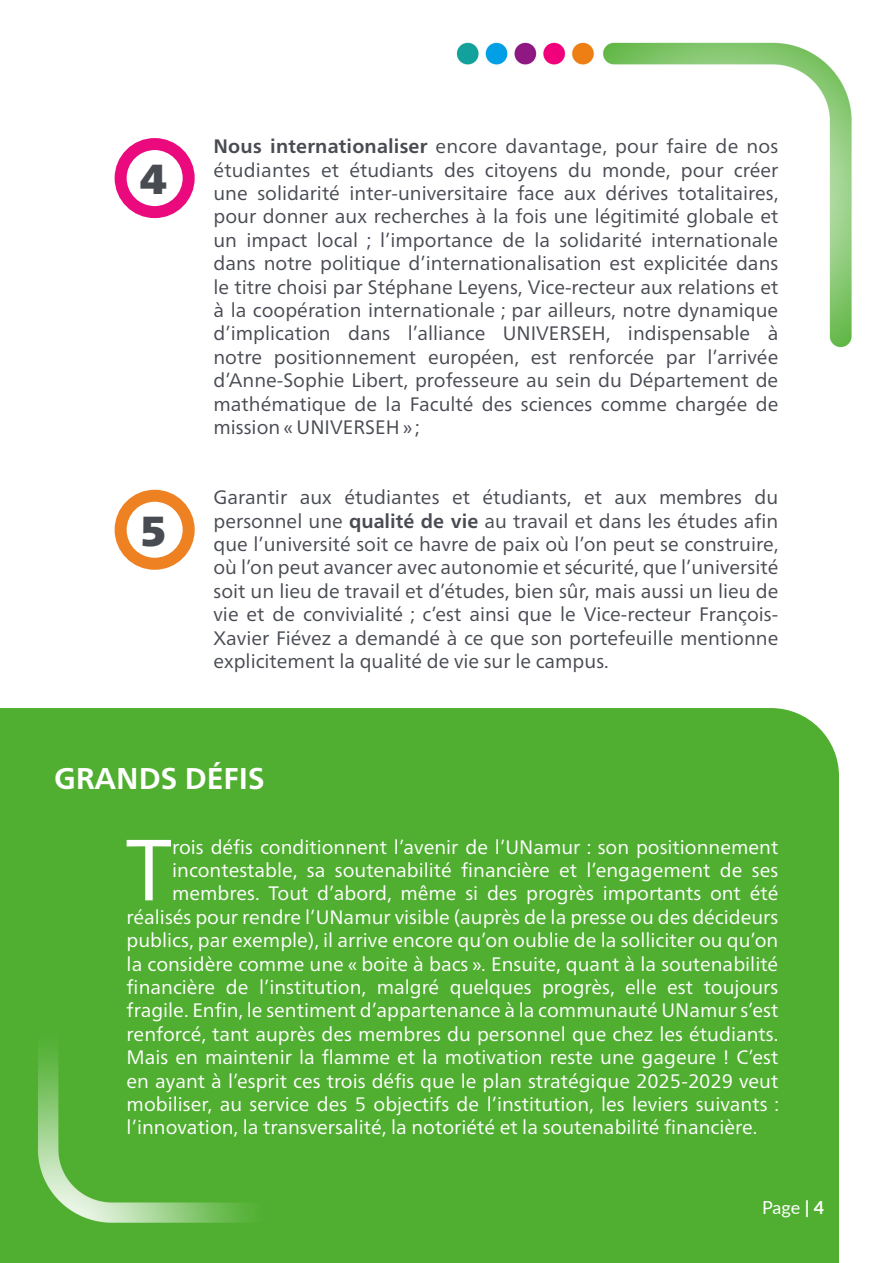
<style>
.page{position:relative;width:893px;height:1263px;background:#fff}
.page>*{position:absolute;margin:0;border:0;box-sizing:border-box;transform-origin:0 0}
.t1{font:86.55px "Neue Frutiger World";color:#fff}
.t2{font:42px "Neue Frutiger World Xtra Blk";color:#494b53}
.t3{font:700 30px "Neue Frutiger World";color:#fff}
.t4{font:19.5px/23.4px "Neue Frutiger World";color:#494b53;text-align:justify}
.t5{font:19.5px "Neue Frutiger World";color:#fff}
.t6{font:18px "Lato";color:#fff}
.s1{font-weight:700}
</style>
<div class="page">
<img style="left:114px;top:42px;width:738px;height:528px">
<div style="left:0;top:708px;width:839px;height:555px;background:#50af31"></div>
<div style="left:115px;top:138px;width:80px;height:80px;border:12px solid #ea0a7d;border-radius:50%"></div>
<div style="left:115px;top:490px;width:80px;height:80px;border:12px solid #ee8122;border-radius:50%"></div>
<p class="t2" style="left:140px;top:155px;width:29px">4</p>
<p class="t2" style="left:140px;top:507px;width:29px">5</p>
<p class="t4" style="left:213px;top:135px;width:566px"><span class="s1">Nous internationaliser</span> encore davantage, pour faire de nos étudiantes et étudiants des citoyens du monde, pour créer une solidarité inter-universitaire face aux dérives totalitaires, pour donner aux recherches à la fois une légitimité globale et un impact local ; l’importance de la solidarité internationale dans notre politique d’internationalisation est explicitée dans le titre choisi par Stéphane Leyens, Vice-recteur aux relations et à la coopération internationale ; par ailleurs, notre dynamique d’implication dans l’alliance UNIVERSEH, indispensable à notre positionnement européen, est renforcée par l’arrivée d’Anne-Sophie Libert, professeure au sein du Département de mathématique de la Faculté des sciences comme chargée de mission « UNIVERSEH » ;</p>
<p class="t4" style="left:213px;top:486px;width:566px">Garantir aux étudiantes et étudiants, et aux membres du personnel une <span class="s1">qualité de vie</span> au travail et dans les études afin que l’université soit ce havre de paix où l’on peut se construire, où l’on peut avancer avec autonomie et sécurité, que l’université soit un lieu de travail et d’études, bien sûr, mais aussi un lieu de vie et de convivialité ; c’est ainsi que le Vice-recteur François-Xavier Fiévez a demandé à ce que son portefeuille mentionne explicitement la qualité de vie sur le campus.</p>
<p class="t3" style="left:54px;top:752px;width:212px">GRANDS DÉFIS</p>
<p class="t1" style="left:125px;top:802px;width:48px">T</p>
<p class="t5" style="left:172px;top:831px;width:608px">rois défis conditionnent l’avenir de l’UNamur : son positionnement</p>
<p class="t5" style="left:172px;top:855px;width:608px">incontestable, sa soutenabilité financière et l’engagement de ses</p>
<p class="t5" style="left:172px;top:878px;width:608px">membres. Tout d’abord, même si des progrès importants ont été</p>
<p class="t5" style="left:127px;top:902px;width:653px">réalisés pour rendre l’UNamur visible (auprès de la presse ou des décideurs</p>
<p class="t5" style="left:127px;top:925px;width:653px">publics, par exemple), il arrive encore qu’on oublie de la solliciter ou qu’on</p>
<p class="t5" style="left:127px;top:948px;width:653px">la considère comme une « boite à bacs ». Ensuite, quant à la soutenabilité</p>
<p class="t5" style="left:127px;top:972px;width:653px">financière de l’institution, malgré quelques progrès, elle est toujours</p>
<p class="t5" style="left:127px;top:995px;width:653px">fragile. Enfin, le sentiment d’appartenance à la communauté UNamur s’est</p>
<p class="t5" style="left:127px;top:1019px;width:653px">renforcé, tant auprès des membres du personnel que chez les étudiants.</p>
<p class="t5" style="left:127px;top:1042px;width:653px">Mais en maintenir la flamme et la motivation reste une gageure ! C’est</p>
<p class="t5" style="left:127px;top:1065px;width:653px">en ayant à l’esprit ces trois défis que le plan stratégique 2025-2029 veut</p>
<p class="t5" style="left:127px;top:1089px;width:654px">mobiliser, au service des 5 objectifs de l’institution, les leviers suivants :</p>
<p class="t5" style="left:127px;top:1112px;width:632px">l’innovation, la transversalité, la notoriété et la soutenabilité financière.</p>
<p class="t6" style="left:762px;top:1195px;width:64px">Page <span class="s1">| 4</span></p>
</div>
